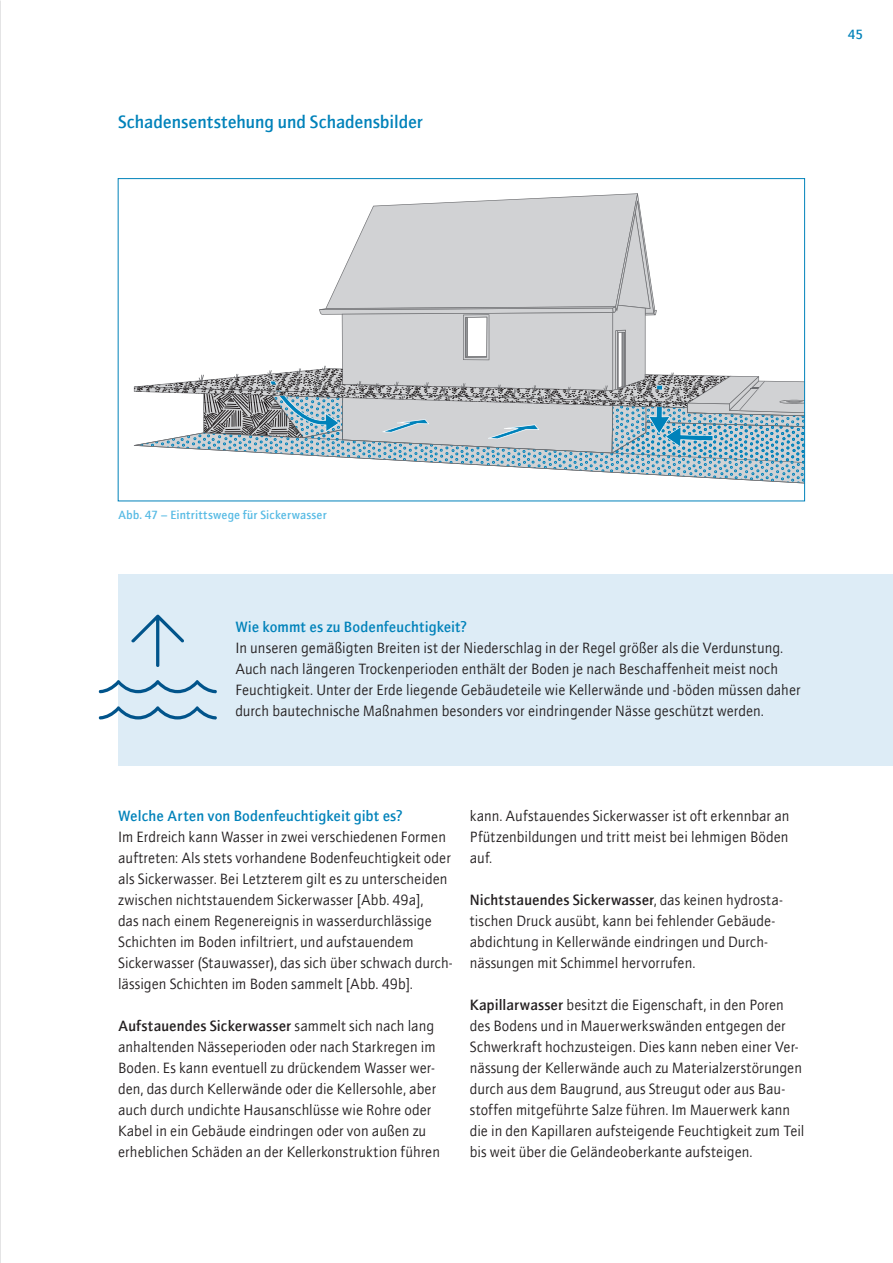
<style>
.page{position:relative;width:893px;height:1263px;background:#fff}
.page>*{position:absolute;margin:0;border:0;box-sizing:border-box;transform-origin:0 0}
.t1{font:100 105px "Font Awesome 6 Pro";color:#01548b}
.t2{font:500 18px "ITC Quay Sans";color:#0082ba}
.t3{font:15px/21px "ITC Quay Sans";color:#231f20}
.t4{font:500 15px "ITC Quay Sans";letter-spacing:.005em;color:#0082ba}
.t5{font:500 13.5px "ITC Quay Sans";color:#0082ba}
.t6{font:500 12px "ITC Quay Sans";letter-spacing:.015em;color:#56bae4}
.s1{font-weight:500}
</style>
<div class="page">
<div style="left:118px;top:574px;width:775px;height:191px;background:#ddecf6"></div>
<svg style="left:134px;top:193px;width:669px;height:291px"></svg>
<img style="left:0;top:0;width:1px;height:1263px">
<p class="t2" style="left:118px;top:111px;width:307px">Schadensentstehung und Schadensbilder</p>
<p class="t5" style="left:848px;top:26px;width:17px">45</p>
<p class="t6" style="left:118px;top:508px;width:210px">Abb. 47 – Eintrittswege für Sickerwasser</p>
<h1 class="t1" style="left:99px;top:614px;width:120px">▼□◆</h1>
<p class="t4" style="left:235px;top:618px;width:233px">Wie kommt es zu Bodenfeuchtigkeit?</p>
<p class="t3" style="left:235px;top:637px;width:567px">In unseren gemäßigten Breiten ist der Niederschlag in der Regel größer als die Verdunstung.<br>Auch nach längeren Trockenperioden enthält der Boden je nach Beschaffenheit meist noch Feuchtigkeit. Unter der Erde liegende Gebäudeteile wie Kellerwände und -böden müssen daher durch bautechnische Maßnahmen besonders vor eindringender Nässe geschützt werden.</p>
<p class="t4" style="left:118px;top:807px;width:286px">Welche Arten von Bodenfeuchtigkeit gibt es?</p>
<p class="t3" style="left:118px;top:826px;width:336px">Im Erdreich kann Wasser in zwei verschiedenen Formen auftreten: Als stets vorhandene Bodenfeuchtigkeit oder als Sickerwasser. Bei Letzterem gilt es zu unterscheiden zwischen nichtstauendem Sickerwasser [Abb. 49a],<br>das nach einem Regenereignis in wasserdurchlässige Schichten im Boden infiltriert, und aufstauendem Sickerwasser (Stauwasser), das sich über schwach durch&shy;lässigen Schichten im Boden sammelt [Abb. 49b].</p>
<p class="t3" style="left:118px;top:1015px;width:324px"><span class="s1">Aufstauendes Sickerwasser</span> sammelt sich nach lang anhaltenden Nässeperioden oder nach Starkregen im Boden. Es kann eventuell zu drückendem Wasser wer&shy;den, das durch Kellerwände oder die Kellersohle, aber auch durch undichte Hausanschlüsse wie Rohre oder Kabel in ein Gebäude eindringen oder von außen zu erheblichen Schäden an der Kellerkonstruktion führen</p>
<p class="t3" style="left:470px;top:805px;width:321px;text-align:justify">kann. Aufstauendes Sickerwasser ist oft erkennbar an Pfützenbildungen und tritt meist bei lehmigen Böden auf.</p>
<p class="t3" style="left:470px;top:889px;width:315px"><span class="s1">Nichtstauendes Sickerwasser</span>, das keinen hydrosta&shy;tischen Druck ausübt, kann bei fehlender Gebäude&shy;abdichtung in Kellerwände eindringen und Durch&shy;nässungen mit Schimmel hervorrufen.</p>
<p class="t3" style="left:470px;top:994px;width:336px"><span class="s1">Kapillarwasser</span> besitzt die Eigenschaft, in den Poren des Bodens und in Mauerwerkswänden entgegen der Schwerkraft hochzusteigen. Dies kann neben einer Ver&shy;nässung der Kellerwände auch zu Materialzerstörungen durch aus dem Baugrund, aus Streugut oder aus Bau&shy;stoffen mitgeführte Salze führen. Im Mauerwerk kann die in den Kapillaren aufsteigende Feuchtigkeit zum Teil bis weit über die Geländeoberkante aufsteigen.</p>
</div>
